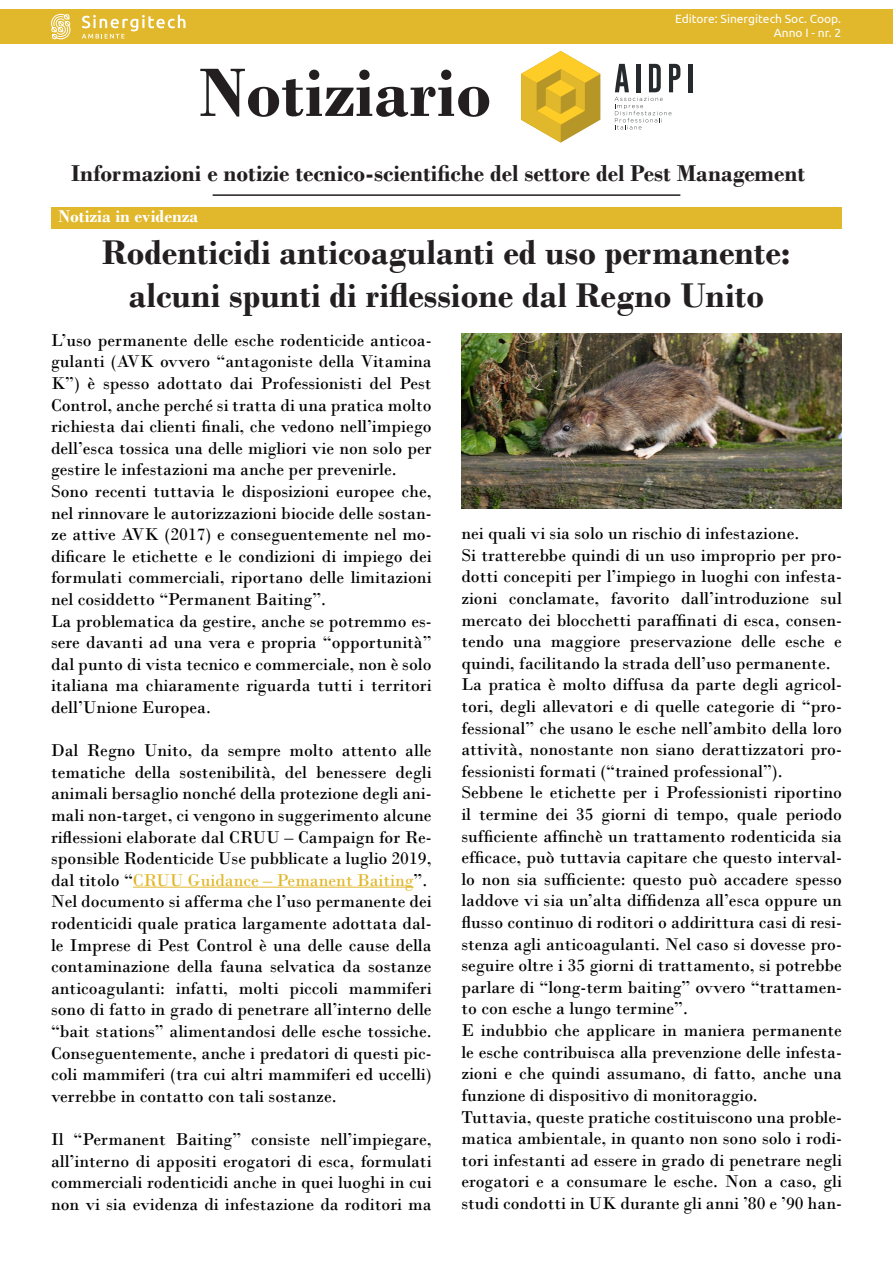
<style>
.page{position:relative;width:893px;height:1263px;background:#fff}
.page>*{position:absolute;margin:0;border:0;box-sizing:border-box;transform-origin:0 0}
.t1{font:700 72px "Bodoni";color:#231f20}
.t2{font:700 36px "Bodoni";color:#231f20}
.t3{font:700 24px "Bodoni";color:#231f20}
.Stile_di_paragrafo_1{font:18px/21.6px "Bodoni";color:#000;text-align:justify}
.t4{font:700 18px "Bodoni";color:#fff}
.t5{font:12px "Ubuntu";color:#fff}
.s1{color:#e1b72b}
</style>
<div class="page">
<hr style="left:133px;top:887px;width:281px;height:1px;background:#e1b72b">
<hr style="left:688px;top:64px;width:4px;height:28px;background:#262a2d">
<svg style="left:614px;top:64px;width:66px;height:65px"></svg>
<svg style="left:521px;top:51px;width:79px;height:92px"></svg>
<hr style="left:213px;top:194px;width:467px;height:2px;background:#231f20">
<div style="left:51px;top:208px;width:791px;height:21px;background:#e1b72b"></div>
<div style="left:0;top:10px;width:893px;height:34px;background:#e1b72b"></div>
<svg style="left:51px;top:14px;width:20px;height:25px"></svg>
<svg style="left:82px;top:15px;width:103px;height:24px"></svg>
<img style="left:461px;top:334px;width:381px;height:174px">
<p class="t1" style="left:199px;top:50px;width:293px">Notiziario</p>
<p class="t5" style="left:675px;top:11px;width:168px">Editore: Sinergitech Soc. Coop.</p>
<p class="t5" style="left:774px;top:26px;width:69px">Anno I - nr. 2</p>
<p class="t3" style="left:71px;top:159px;width:736px">Informazioni e notizie tecnico-scientifiche del settore del Pest Management</p>
<p class="t4" style="left:58px;top:206px;width:141px">Notizia in evidenza</p>
<p class="t2" style="left:102px;top:231px;width:690px">Rodenticidi anticoagulanti ed uso permanente:</p>
<p class="t2" style="left:129px;top:274px;width:637px">alcuni spunti di riflessione dal Regno Unito</p>
<p class="Stile_di_paragrafo_1" style="left:51px;top:329px;width:382px">L’uso permanente delle esche rodenticide anticoa&shy;gulanti (AVK ovvero “antagoniste della Vitamina K”) è spesso adottato dai Professionisti del Pest Control, anche perché si tratta di una pratica molto richiesta dai clienti finali, che vedono nell’impiego dell’esca tossica una delle migliori vie non solo per gestire le infestazioni ma anche per prevenirle.</p>
<p class="Stile_di_paragrafo_1" style="left:51px;top:480px;width:382px">Sono recenti tuttavia le disposizioni europee che, nel rinnovare le autorizzazioni biocide delle sostan&shy;ze attive AVK (2017) e conseguentemente nel mo&shy;dificare le etichette e le condizioni di impiego dei formulati commerciali, riportano delle limitazioni nel cosiddetto “Permanent Baiting”.</p>
<p class="Stile_di_paragrafo_1" style="left:51px;top:610px;width:382px">La problematica da gestire, anche se potremmo es&shy;sere davanti ad una vera e propria “opportunità” dal punto di vista tecnico e commerciale, non è solo italiana ma chiaramente riguarda tutti i territori dell’Unione Europea.</p>
<p class="Stile_di_paragrafo_1" style="left:51px;top:740px;width:382px">Dal Regno Unito, da sempre molto attento alle tematiche della sostenibilità, del benessere degli animali bersaglio nonché della protezione degli ani&shy;mali non-target, ci vengono in suggerimento alcune riflessioni elaborate dal CRUU – Campaign for Re&shy;sponsible Rodenticide Use pubblicate a luglio 2019, dal titolo “<span class="s1">CRUU Guidance – Pemanent Baiting</span>”.</p>
<p class="Stile_di_paragrafo_1" style="left:51px;top:891px;width:382px">Nel documento si afferma che l’uso permanente dei rodenticidi quale pratica largamente adottata dal&shy;le Imprese di Pest Control è una delle cause della contaminazione della fauna selvatica da sostanze anticoagulanti: infatti, molti piccoli mammiferi sono di fatto in grado di penetrare all’interno delle “bait stations” alimentandosi delle esche tossiche.<br>Conseguentemente, anche i predatori di questi pic&shy;coli mammiferi (tra cui altri mammiferi ed uccelli) verrebbe in contatto con tali sostanze.</p>
<p class="Stile_di_paragrafo_1" style="left:51px;top:1128px;width:382px">Il “Permanent Baiting” consiste nell’impiegare, all’interno di appositi erogatori di esca, formulati commerciali rodenticidi anche in quei luoghi in cui non vi sia evidenza di infestazione da roditori ma</p>
<p class="Stile_di_paragrafo_1" style="left:461px;top:523px;width:339px">nei quali vi sia solo un rischio di infestazione.</p>
<p class="Stile_di_paragrafo_1" style="left:461px;top:544px;width:382px">Si tratterebbe quindi di un uso improprio per pro&shy;dotti concepiti per l’impiego in luoghi con infesta&shy;zioni conclamate, favorito dall’introduzione sul mercato dei blocchetti paraffinati di esca, consen&shy;tendo una maggiore preservazione delle esche e quindi, facilitando la strada dell’uso permanente.</p>
<p class="Stile_di_paragrafo_1" style="left:461px;top:674px;width:382px">La pratica è molto diffusa da parte degli agricol&shy;tori, degli allevatori e di quelle categorie di “pro&shy;fessional” che usano le esche nell’ambito della loro attività, nonostante non siano derattizzatori pro&shy;fessionisti formati (“trained professional”).</p>
<p class="Stile_di_paragrafo_1" style="left:461px;top:782px;width:382px">Sebbene le etichette per i Professionisti riportino il termine dei 35 giorni di tempo, quale periodo sufficiente affinchè un trattamento rodenticida sia efficace, può tuttavia capitare che questo interval&shy;lo non sia sufficiente: questo può accadere spesso laddove vi sia un’alta diffidenza all’esca oppure un flusso continuo di roditori o addirittura casi di resi&shy;stenza agli anticoagulanti. Nel caso si dovesse pro&shy;seguire oltre i 35 giorni di trattamento, si potrebbe parlare di “long-term baiting” ovvero “trattamen&shy;to con esche a lungo termine”.</p>
<p class="Stile_di_paragrafo_1" style="left:461px;top:1019px;width:382px">E indubbio che applicare in maniera permanente le esche contribuisca alla prevenzione delle infesta&shy;zioni e che quindi assumano, di fatto, anche una funzione di dispositivo di monitoraggio.</p>
<p class="Stile_di_paragrafo_1" style="left:461px;top:1106px;width:382px">Tuttavia, queste pratiche costituiscono una proble&shy;matica ambientale, in quanto non sono solo i rodi&shy;tori infestanti ad essere in grado di penetrare negli erogatori e a consumare le esche. Non a caso, gli studi condotti in UK durante gli anni ’80 e ’90 han-</p>
</div>
